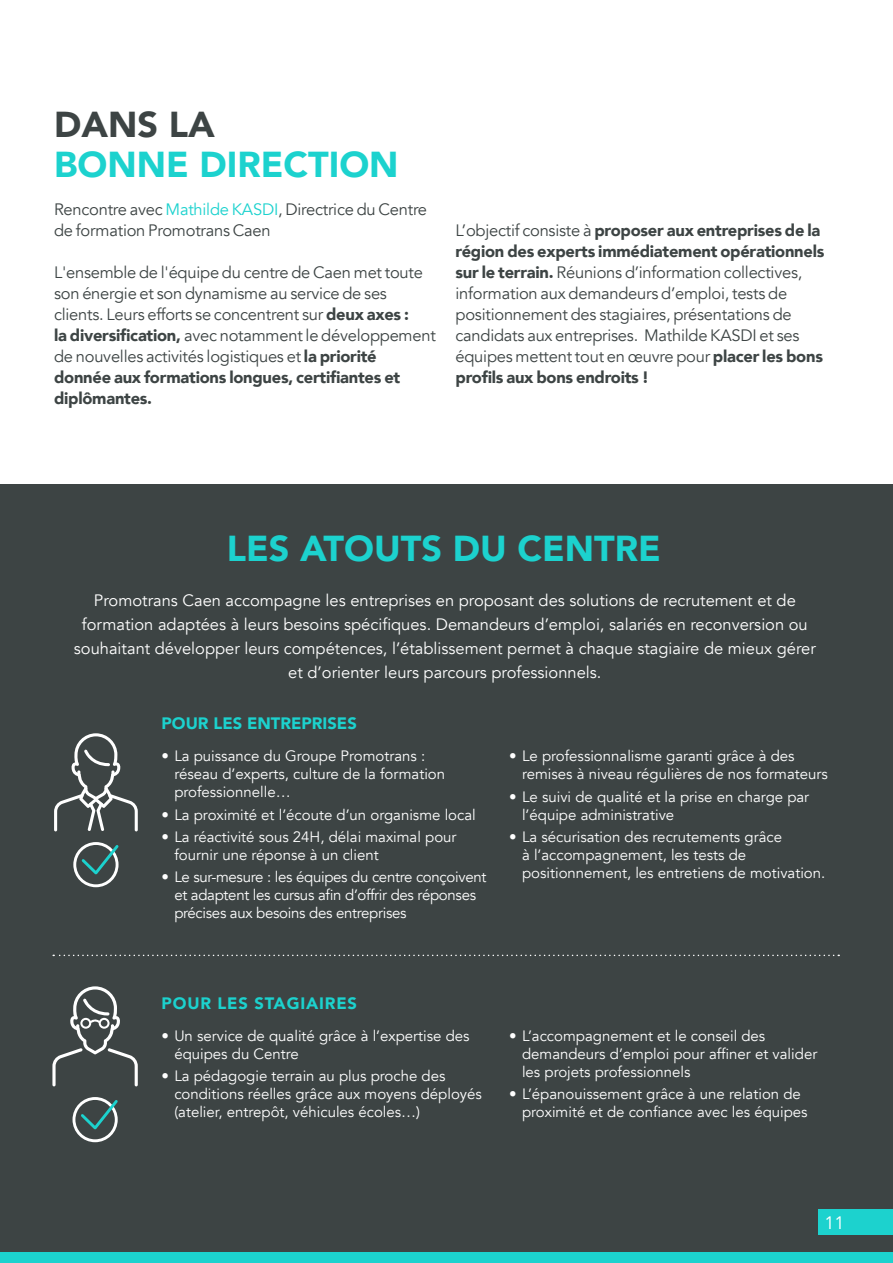
<style>
.page{position:relative;width:893px;height:1263px;background:#fff}
.page>*{position:absolute;margin:0;border:0;box-sizing:border-box;transform-origin:0 0}
.t1{font:900 36px "Avenir";color:#1cd2ce}
.t2{font:900 36px "Avenir";color:#3d4444}
.t3{font:18px "Avenir";color:#fff}
.t4{font:16.5px/21px "Avenir";letter-spacing:-.015em;color:#3d4444}
.t5{font:16.5px "Avenir";color:#fff}
.t6{font:900 16.5px "Avenir";color:#1cd2ce}
.t7{font:900 16.5px "Avenir";letter-spacing:.05em;color:#1cd2ce}
.t8{font:15px/18px "Avenir";color:#fff}
.t9{font:15px/18px "Avenir";letter-spacing:-.02em;color:#fff}
.s1{color:#1cd2ce}
.s2{font-weight:900}
</style>
<div class="page">
<div style="left:0;top:485px;width:893px;height:778px;background:#3d4444"></div>
<svg style="left:53px;top:955px;width:786px;height:1px"></svg>
<svg style="left:52px;top:986px;width:86px;height:100px"></svg>
<div style="left:73px;top:1097px;width:45px;height:45px;border:3px solid #fff;border-radius:50%"></div>
<svg style="left:78px;top:1097px;width:40px;height:35px"></svg>
<div style="left:0;top:1252px;width:893px;height:11px;background:#1cd2ce"></div>
<div style="left:818px;top:1209px;width:75px;height:25px;background:#1cd2ce"></div>
<svg style="left:54px;top:733px;width:84px;height:98px"></svg>
<div style="left:73px;top:842px;width:46px;height:45px;border:3px solid #fff;border-radius:50%"></div>
<svg style="left:79px;top:842px;width:40px;height:35px"></svg>
<p class="t2" style="left:54px;top:93px;width:162px">DANS LA</p>
<p class="t1" style="left:54px;top:134px;width:346px">BONNE DIRECTION</p>
<p class="t4" style="left:54px;top:199px;width:375px">Rencontre avec <span class="s1">Mathilde KASDI</span>, Directrice du Centre de formation Promotrans Caen</p>
<p class="t4" style="left:54px;top:262px;width:383px">L'ensemble de l'équipe du centre de Caen met toute son énergie et son dynamisme au service de ses clients. Leurs efforts se concentrent sur <span class="s2">deux axes :<br>la diversification,</span> avec notamment le développement de nouvelles activités logistiques et <span class="s2">la priorité donnée aux formations longues, certifiantes et diplômantes.</span></p>
<p class="t4" style="left:455px;top:220px;width:370px">L’objectif consiste à <span class="s2">proposer aux entreprises de la région des experts immédiatement opérationnels sur le terrain.</span> Réunions d’information collectives, information aux demandeurs d’emploi, tests de positionnement des stagiaires, présentations de candidats aux entreprises. Mathilde KASDI et ses équipes mettent tout en œuvre pour <span class="s2">placer les bons profils aux bons endroits !</span></p>
<p class="t1" style="left:227px;top:517px;width:435px">LES ATOUTS DU CENTRE</p>
<p class="t5" style="left:94px;top:590px;width:703px">Promotrans Caen accompagne les entreprises en proposant des solutions de recrutement et de</p>
<p class="t5" style="left:82px;top:614px;width:727px">formation adaptées à leurs besoins spécifiques. Demandeurs d’emploi, salariés en reconversion ou</p>
<p class="t5" style="left:74px;top:638px;width:743px">souhaitant développer leurs compétences, l’établissement permet à chaque stagiaire de mieux gérer</p>
<p class="t5" style="left:288px;top:662px;width:315px">et d’orienter leurs parcours professionnels.</p>
<p class="t6" style="left:162px;top:709px;width:197px">POUR LES ENTREPRISES</p>
<p class="t8" style="left:174px;top:747px;width:272px;text-indent:-13px">• La puissance du Groupe Promotrans : réseau d’experts, culture de la formation professionnelle…</p>
<p class="t8" style="left:162px;top:806px;width:316px">• La proximité et l’écoute d’un organisme local</p>
<p class="t8" style="left:174px;top:828px;width:284px;text-indent:-13px">• La réactivité sous 24H, délai maximal pour fournir une réponse à un client</p>
<p class="t9" style="left:174px;top:868px;width:314px;text-indent:-13px">• Le sur-mesure : les équipes du centre conçoivent et adaptent les cursus afin d’offrir des réponses précises aux besoins des entreprises</p>
<p class="t8" style="left:522px;top:747px;width:307px;text-indent:-13px">• Le professionnalisme garanti grâce à des remises à niveau régulières de nos formateurs</p>
<p class="t8" style="left:522px;top:788px;width:289px;text-indent:-13px">• Le suivi de qualité et la prise en charge par l’équipe administrative</p>
<p class="t8" style="left:522px;top:828px;width:305px;text-indent:-13px">• La sécurisation des recrutements grâce<br>à l’accompagnement, les tests de positionnement, les entretiens de motivation.</p>
<p class="t7" style="left:162px;top:989px;width:197px">POUR LES STAGIAIRES</p>
<p class="t8" style="left:174px;top:1027px;width:297px;text-indent:-13px">• Un service de qualité grâce à l’expertise des équipes du Centre</p>
<p class="t8" style="left:174px;top:1067px;width:309px;text-indent:-13px">• La pédagogie terrain au plus proche des conditions réelles grâce aux moyens déployés (atelier, entrepôt, véhicules écoles…)</p>
<p class="t8" style="left:522px;top:1027px;width:297px;text-indent:-13px">• L’accompagnement et le conseil des demandeurs d’emploi pour affiner et valider les projets professionnels</p>
<p class="t8" style="left:522px;top:1085px;width:287px;text-indent:-13px">• L’épanouissement grâce à une relation de proximité et de confiance avec les équipes</p>
<p class="t3" style="left:824px;top:1212px;width:22px">11</p>
</div>
